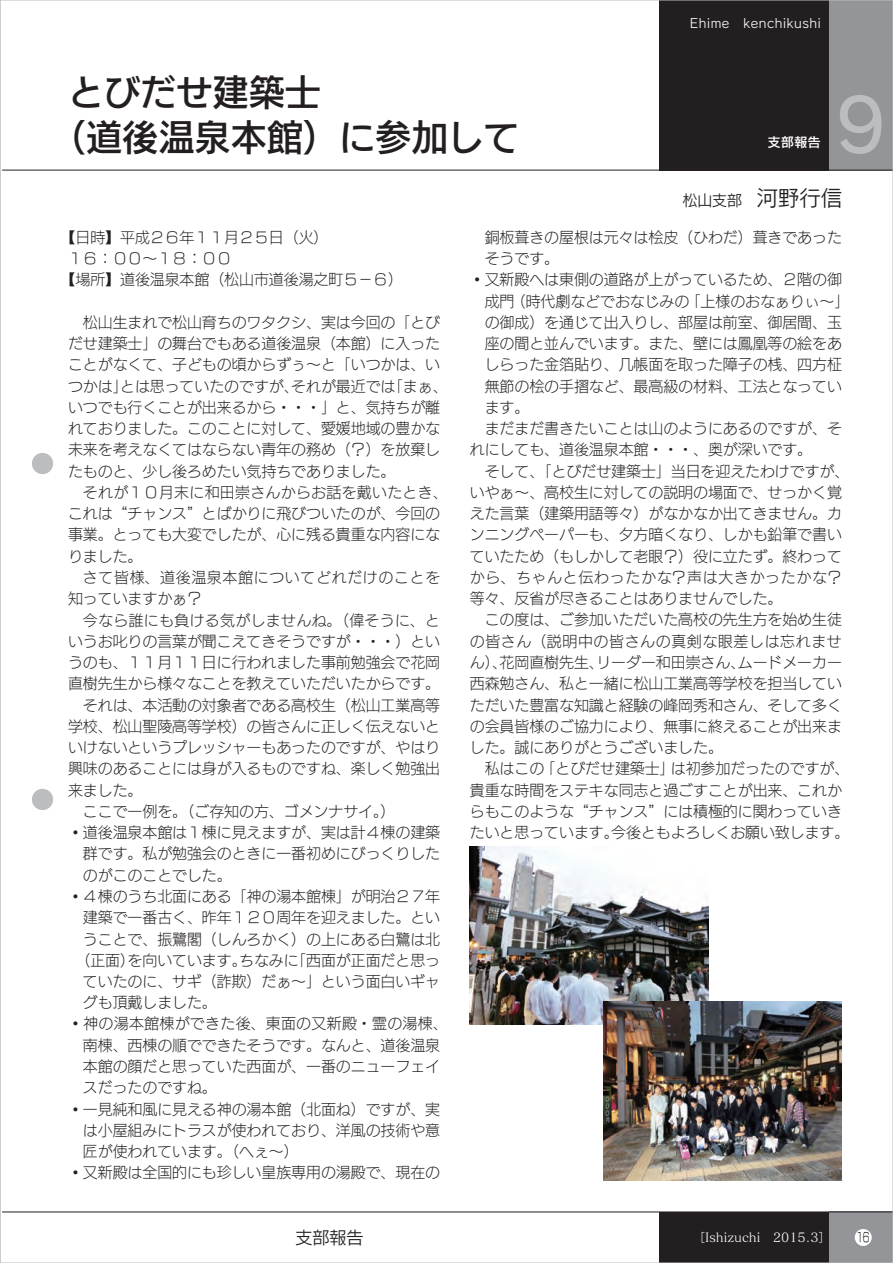
<style>
.page{position:relative;width:893px;height:1263px;background:#fff}
.page>*{position:absolute;margin:0;border:0;box-sizing:border-box;transform-origin:0 0}
.t1{font:72.3px "Rodin Pro DB";color:#bcbdc0}
.t2{font:36.15px "New Rodin Pro DB";color:#231f20}
.t3{font:16.95px "New Rodin Pro M";color:#231f20}
.本文-3_5{font:14.85px/21.3px "New Rodin Pro L";color:#231f20}
.本文-3_5-3_5{font:14.85px/21.3px "New Rodin Pro L";color:#231f20}
.本文-基本{font:14.85px "New Rodin Pro L";color:#231f20}
.本文-3_5-2{font:14.85px/21.3px "New Rodin Pro L";letter-spacing:.05em;color:#231f20}
.原稿作者名{font:14.85px "New Rodin Pro M";color:#231f20}
.t4{font:12.75px "Matisse Pro M";color:#fff}
.t5{font:12.75px "Rodin Pro M";letter-spacing:.05em;color:#fff}
.t6{font:12.75px "New Rodin Pro DB";color:#fff}
.t7{font:12.75px "New Rodin Pro M";color:#231f20;scale:.65 1}
.s1{font-size:21.3px}
</style>
<div class="page">
<div style="left:659px;top:1212px;width:234px;height:51px;background:#231f20"></div>
<div style="left:829px;top:1212px;width:64px;height:51px;background:#939598"></div>
<div style="left:659px;top:0;width:234px;height:170px;background:#231f20"></div>
<div style="left:829px;top:0;width:64px;height:170px;background:#939598"></div>
<hr style="left:2px;top:170px;width:891px;height:1px;background:#231f20">
<hr style="left:2px;top:1212px;width:891px;height:1px;background:#231f20">
<div style="left:855px;top:1229px;width:17px;height:17px;background:#fff;border-radius:50%"></div>
<img style="left:470px;top:846px;width:238px;height:179px">
<img style="left:604px;top:1001px;width:238px;height:179px">
<div style="left:32px;top:453px;width:21px;height:21px;background:#bcbdc0;border-radius:50%"></div>
<div style="left:32px;top:789px;width:21px;height:21px;background:#bcbdc0;border-radius:50%"></div>
<p class="t2" style="left:68px;top:61px;width:254px">とびだせ建築士</p>
<p class="t2" style="left:50px;top:106px;width:471px">（道後温泉本館）に参加して</p>
<p class="t5" style="left:690px;top:15px;width:132px">Ehime　kenchikushi</p>
<p class="t6" style="left:768px;top:132px;width:54px">支部報告</p>
<h1 class="t1" style="left:836px;top:78px;width:51px">9</h1>
<p class="原稿作者名" style="left:682px;top:188px;width:161px">松山支部　<span class="s1">河野行信</span></p>
<p class="本文-基本" style="left:61px;top:225px;width:269px">【日時】平成２６年１１月２５日（火）</p>
<p class="本文-基本" style="left:68px;top:246px;width:165px">１６：００〜１８：００</p>
<p class="本文-基本" style="left:61px;top:267px;width:344px">【場所】道後温泉本館（松山市道後湯之町５－６）</p>
<p class="本文-3_5" style="left:68px;top:310px;width:381px;text-indent:15px">松山生まれで松山育ちのワタクシ、実は今回の「とびだせ建築士」の舞台でもある道後温泉（本館）に入ったことがなくて、子どもの頃からずぅ〜と「いつかは、いつかは」とは思っていたのですが、それが最近では「まぁ、いつでも行くことが出来るから・・・」と、気持ちが離れておりました。このことに対して、愛媛地域の豊かな未来を考えなくてはならない青年の務め（？）を放棄したものと、少し後ろめたい気持ちでありました。</p>
<p class="本文-3_5" style="left:68px;top:480px;width:381px;text-indent:15px">それが１０月末に和田崇さんからお話を戴いたとき、これは“チャンス”とばかりに飛びついたのが、今回の事業。とっても大変でしたが、心に残る貴重な内容になりました。</p>
<p class="本文-3_5-2" style="left:68px;top:565px;width:374px;text-indent:15px">さて皆様、道後温泉本館についてどれだけのことを知っていますかぁ？</p>
<p class="本文-3_5" style="left:68px;top:608px;width:374px;text-align:justify;text-indent:15px">今なら誰にも負ける気がしませんね。（偉そうに、というお叱りの言葉が聞こえてきそうですが・・・）というのも、１１月１１日に行われました事前勉強会で花岡直樹先生から様々なことを教えていただいたからです。</p>
<p class="本文-3_5" style="left:68px;top:693px;width:374px;text-align:justify;text-indent:15px">それは、本活動の対象者である高校生（松山工業高等学校、松山聖陵高等学校）の皆さんに正しく伝えないといけないというプレッシャーもあったのですが、やはり興味のあることには身が入るものですね、楽しく勉強出来ました。</p>
<p class="本文-3_5" style="left:83px;top:799px;width:314px">ここで一例を。（ご存知の方、ゴメンナサイ。）</p>
<p class="本文-3_5-3_5" style="left:83px;top:821px;width:359px;text-align:justify;text-indent:-15px">◦道後温泉本館は１棟に見えますが、実は計４棟の建築群です。私が勉強会のときに一番初めにびっくりしたのがこのことでした。</p>
<p class="本文-3_5-3_5" style="left:68px;top:884px;width:374px">◦４棟のうち北面にある「神の湯本館棟」が明治２７年</p>
<p class="本文-3_5-3_5" style="left:83px;top:906px;width:359px">建築で一番古く、昨年１２０周年を迎えました。とい</p>
<p class="本文-3_5-3_5" style="left:83px;top:927px;width:359px">うことで、振鷺閣（しんろかく）の上にある白鷺は北</p>
<p class="本文-3_5-3_5" style="left:75px;top:948px;width:366px">（正面）を向いています。ちなみに「西面が正面だと思っ</p>
<p class="本文-3_5-3_5" style="left:83px;top:969px;width:359px">ていたのに、サギ（詐欺）だぁ〜」という面白いギャ</p>
<p class="本文-3_5-3_5" style="left:83px;top:991px;width:135px">グも頂戴しました。</p>
<p class="本文-3_5-3_5" style="left:83px;top:1012px;width:366px;text-indent:-15px">◦神の湯本館棟ができた後、東面の又新殿・霊の湯棟、南棟、西棟の順でできたそうです。なんと、道後温泉本館の顔だと思っていた西面が、一番のニューフェイスだったのですね。</p>
<p class="本文-3_5-3_5" style="left:83px;top:1097px;width:359px;text-align:justify;text-indent:-15px">◦一見純和風に見える神の湯本館（北面ね）ですが、実は小屋組みにトラスが使われており、洋風の技術や意匠が使われています。（へぇ〜）</p>
<p class="本文-3_5-3_5" style="left:68px;top:1161px;width:374px">◦又新殿は全国的にも珍しい皇族専用の湯殿で、現在の</p>
<p class="t3" style="left:296px;top:1223px;width:70px">支部報告</p>
<p class="本文-3_5-3_5" style="left:485px;top:225px;width:359px">銅板葺きの屋根は元々は桧皮（ひわだ）葺きであったそうです。</p>
<p class="本文-3_5-3_5" style="left:485px;top:268px;width:366px;text-indent:-15px">◦又新殿へは東側の道路が上がっているため、２階の御成門（時代劇などでおなじみの「上様のおなぁりぃ〜」の御成）を通じて出入りし、部屋は前室、御居間、玉座の間と並んでいます。また、壁には鳳凰等の絵をあしらった金箔貼り、几帳面を取った障子の桟、四方柾無節の桧の手摺など、最高級の材料、工法となっています。</p>
<p class="本文-3_5" style="left:470px;top:417px;width:374px;text-indent:15px">まだまだ書きたいことは山のようにあるのですが、それにしても、道後温泉本館・・・、奥が深いです。</p>
<p class="本文-3_5" style="left:470px;top:459px;width:381px;text-indent:15px">そして、「とびだせ建築士」当日を迎えたわけですが、いやぁ〜、高校生に対しての説明の場面で、せっかく覚えた言葉（建築用語等々）がなかなか出てきません。カンニングペーパーも、夕方暗くなり、しかも鉛筆で書いていたため（もしかして老眼？）役に立たず。終わってから、ちゃんと伝わったかな？声は大きかったかな？等々、反省が尽きることはありませんでした。</p>
<p class="本文-3_5" style="left:470px;top:608px;width:374px;text-align:justify;text-indent:15px">この度は、ご参加いただいた高校の先生方を始め生徒の皆さん（説明中の皆さんの真剣な眼差しは忘れません）、花岡直樹先生、リーダー和田崇さん、ムードメーカー西森勉さん、私と一緒に松山工業高等学校を担当していただいた豊富な知識と経験の峰岡秀和さん、そして多くの会員皆様のご協力により、無事に終えることが出来ました。誠にありがとうございました。</p>
<p class="本文-3_5" style="left:470px;top:757px;width:381px;text-indent:15px">私はこの「とびだせ建築士」は初参加だったのですが、貴重な時間をステキな同志と過ごすことが出来、これからもこのような“チャンス”には積極的に関わっていきたいと思っています。今後ともよろしくお願い致します。</p>
<p class="t4" style="left:692px;top:1229px;width:140px">［Ishizuchi　2015.3］</p>
<p class="t7" style="left:857px;top:1227px;width:21px">16</p>
</div>
